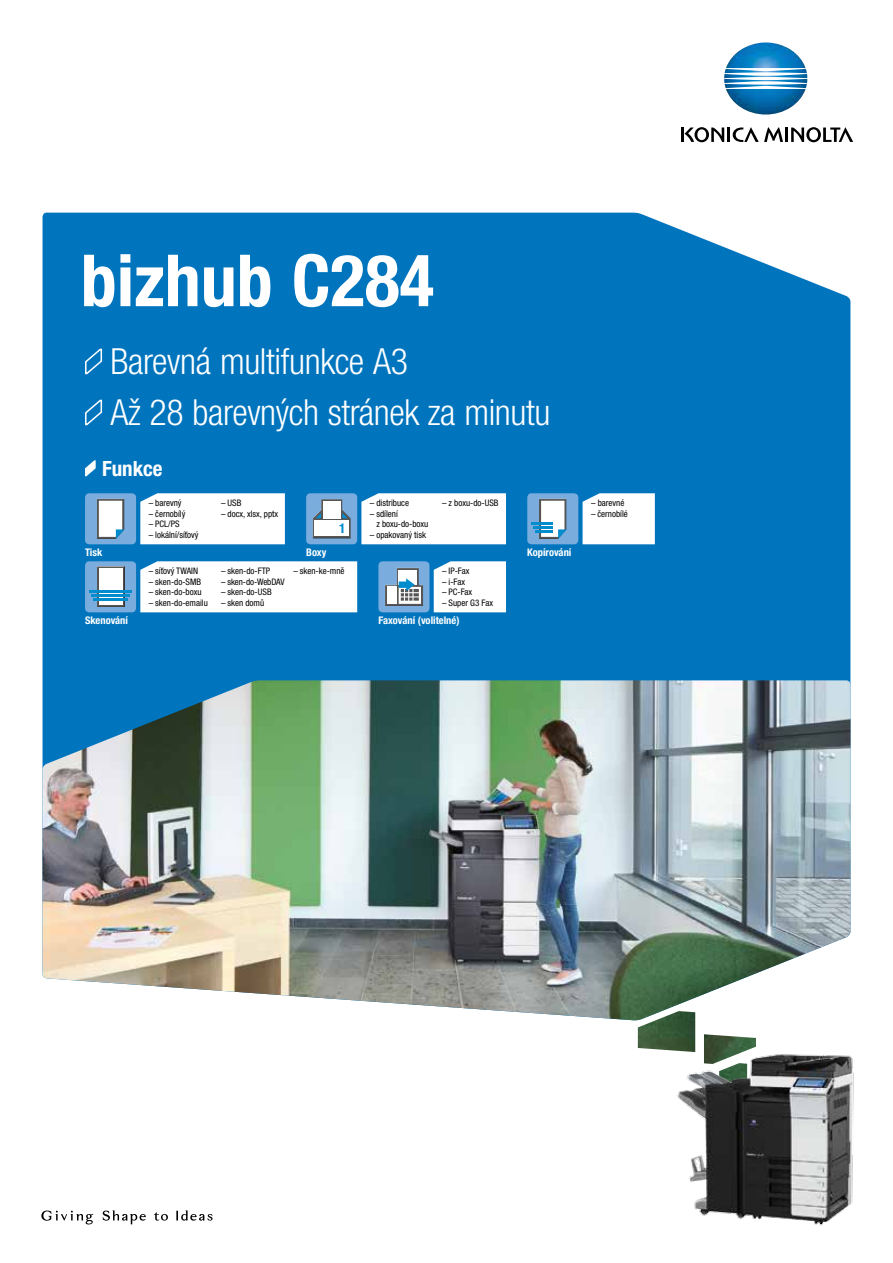
<style>
.page{position:relative;width:893px;height:1263px;background:#fff}
.page>*{position:absolute;margin:0;border:0;box-sizing:border-box;transform-origin:0 0}
.t1{font:700 condensed 72px "Helvetica Neue LTW1 G";color:#fff}
.t2{font:300 condensed 36px/51px "Helvetica Neue LTW1 G";letter-spacing:-.01em;color:#fff}
.t3{font:700 condensed 21px "Helvetica Neue LTW1 G";color:#fff}
.t4{font:700 condensed 13.5px "Helvetica Neue LTW1 G";color:#008ccd}
.t5{font:700 condensed 10.5px "Helvetica Neue LTW1 G";color:#fff}
.t6{font:condensed 9px/10.5px "Helvetica Neue LTW1 G";color:#000}
</style>
<div class="page">
<div style="left:43px;top:213px;width:807px;height:467px;background:#0075be"></div>
<img style="left:638px;top:1020px;width:57px;height:29px">
<img style="left:704px;top:1034px;width:23px;height:2px">
<img style="left:724px;top:42px;width:83px;height:73px">
<hr style="left:785px;top:128px;width:3px;height:14px;background:#000">
<svg style="left:791px;top:127px;width:62px;height:15px"></svg>
<svg style="left:681px;top:127px;width:102px;height:15px"></svg>
<svg style="left:103px;top:1210px;width:43px;height:14px"></svg>
<svg style="left:176px;top:1210px;width:37px;height:10px"></svg>
<svg style="left:41px;top:1210px;width:52px;height:14px"></svg>
<svg style="left:154px;top:1212px;width:14px;height:9px"></svg>
<svg style="left:84px;top:348px;width:19px;height:28px"></svg>
<svg style="left:84px;top:399px;width:19px;height:28px"></svg>
<svg style="left:84px;top:460px;width:12px;height:18px"></svg>
<svg style="left:361px;top:493px;width:145px;height:51px"></svg>
<svg style="left:583px;top:493px;width:72px;height:51px"></svg>
<div style="left:85px;top:493px;width:51px;height:51px;background:#7aadde;border-radius:4px"></div>
<div style="left:527px;top:493px;width:51px;height:51px;background:#7aadde;border-radius:4px"></div>
<div style="left:85px;top:561px;width:51px;height:51px;background:#7aadde;border-radius:4px"></div>
<div style="left:306px;top:493px;width:51px;height:51px;background:#7aadde;border-radius:4px"></div>
<svg style="left:140px;top:561px;width:217px;height:51px"></svg>
<svg style="left:140px;top:493px;width:145px;height:51px"></svg>
<svg style="left:96px;top:498px;width:29px;height:41px"></svg>
<svg style="left:97px;top:499px;width:27px;height:40px"></svg>
<svg style="left:434px;top:561px;width:72px;height:51px"></svg>
<div style="left:378px;top:561px;width:51px;height:51px;background:#7aadde;border-radius:4px"></div>
<svg style="left:397px;top:567px;width:27px;height:39px"></svg>
<svg style="left:385px;top:568px;width:38px;height:38px"></svg>
<svg style="left:312px;top:518px;width:39px;height:21px"></svg>
<svg style="left:313px;top:499px;width:38px;height:39px"></svg>
<div style="left:323px;top:501px;width:17px;height:17px;background:#fff"></div>
<div style="left:315px;top:520px;width:34px;height:16px;background:#fff"></div>
<svg style="left:96px;top:566px;width:29px;height:41px"></svg>
<div style="left:99px;top:569px;width:23px;height:36px;background:#fff"></div>
<hr style="left:94px;top:598px;width:34px;height:3px;background:#008ccd">
<hr style="left:91px;top:594px;width:39px;height:2px;background:#008ccd">
<hr style="left:89px;top:590px;width:43px;height:2px;background:#008ccd">
<svg style="left:539px;top:498px;width:27px;height:1px"></svg>
<svg style="left:534px;top:499px;width:33px;height:40px"></svg>
<hr style="left:531px;top:522px;width:22px;height:2px;background:#008ccd">
<img style="left:652px;top:1036px;width:202px;height:190px">
<img style="left:43px;top:680px;width:807px;height:340px">
<h1 class="t1" style="left:81px;top:237px;width:355px">bizhub C284</h1>
<h2 class="t2" style="left:111px;top:336px;width:441px">Barevná multifunkce A3<br>Až 28 barevných stránek za minutu</h2>
<h3 class="t3" style="left:102px;top:456px;width:62px">Funkce</h3>
<p class="t5" style="left:85px;top:546px;width:19px">Tisk</p>
<p class="t5" style="left:85px;top:614px;width:45px">Skenování</p>
<p class="t6" style="left:149px;top:498px;width:34px">– barevný</p>
<p class="t6" style="left:442px;top:498px;width:58px">– z boxu-do-USB</p>
<p class="t6" style="left:149px;top:508px;width:38px">– černobílý</p>
<p class="t6" style="left:149px;top:519px;width:32px">– PCL/PS</p>
<p class="t6" style="left:149px;top:529px;width:51px">– lokální/síťový</p>
<p class="t6" style="left:221px;top:498px;width:22px">– USB</p>
<p class="t6" style="left:221px;top:508px;width:59px">– docx, xlsx, pptx</p>
<p class="t6" style="left:370px;top:498px;width:41px">– distribuce</p>
<p class="t6" style="left:376px;top:508px;width:54px;text-indent:-6px">– sdílení<br>z boxu-do-boxu</p>
<p class="t6" style="left:370px;top:529px;width:58px">– opakovaný tisk</p>
<h3 class="t4" style="left:339px;top:520px;width:8px">1</h3>
<p class="t6" style="left:149px;top:566px;width:51px">– síťový TWAIN</p>
<p class="t6" style="left:149px;top:576px;width:54px">– sken-do-SMB</p>
<p class="t6" style="left:149px;top:587px;width:54px">– sken-do-boxu</p>
<p class="t6" style="left:149px;top:597px;width:61px">– sken-do-emailu</p>
<p class="t6" style="left:221px;top:566px;width:51px">– sken-do-FTP</p>
<p class="t6" style="left:221px;top:576px;width:65px">– sken-do-WebDAV</p>
<p class="t6" style="left:221px;top:587px;width:52px">– sken-do-USB</p>
<p class="t6" style="left:221px;top:597px;width:45px">– sken domů</p>
<p class="t5" style="left:306px;top:546px;width:22px">Boxy</p>
<p class="t6" style="left:293px;top:566px;width:53px">– sken-ke-mně</p>
<p class="t6" style="left:442px;top:566px;width:29px">– IP-Fax</p>
<p class="t6" style="left:442px;top:576px;width:24px">– i-Fax</p>
<p class="t6" style="left:442px;top:587px;width:32px">– PC-Fax</p>
<p class="t6" style="left:442px;top:597px;width:52px">– Super G3 Fax</p>
<p class="t5" style="left:378px;top:614px;width:82px">Faxování (volitelné)</p>
<p class="t5" style="left:527px;top:546px;width:46px">Kopírování</p>
<p class="t6" style="left:591px;top:498px;width:35px">– barevné</p>
<p class="t6" style="left:591px;top:508px;width:38px">– černobílé</p>
</div>
